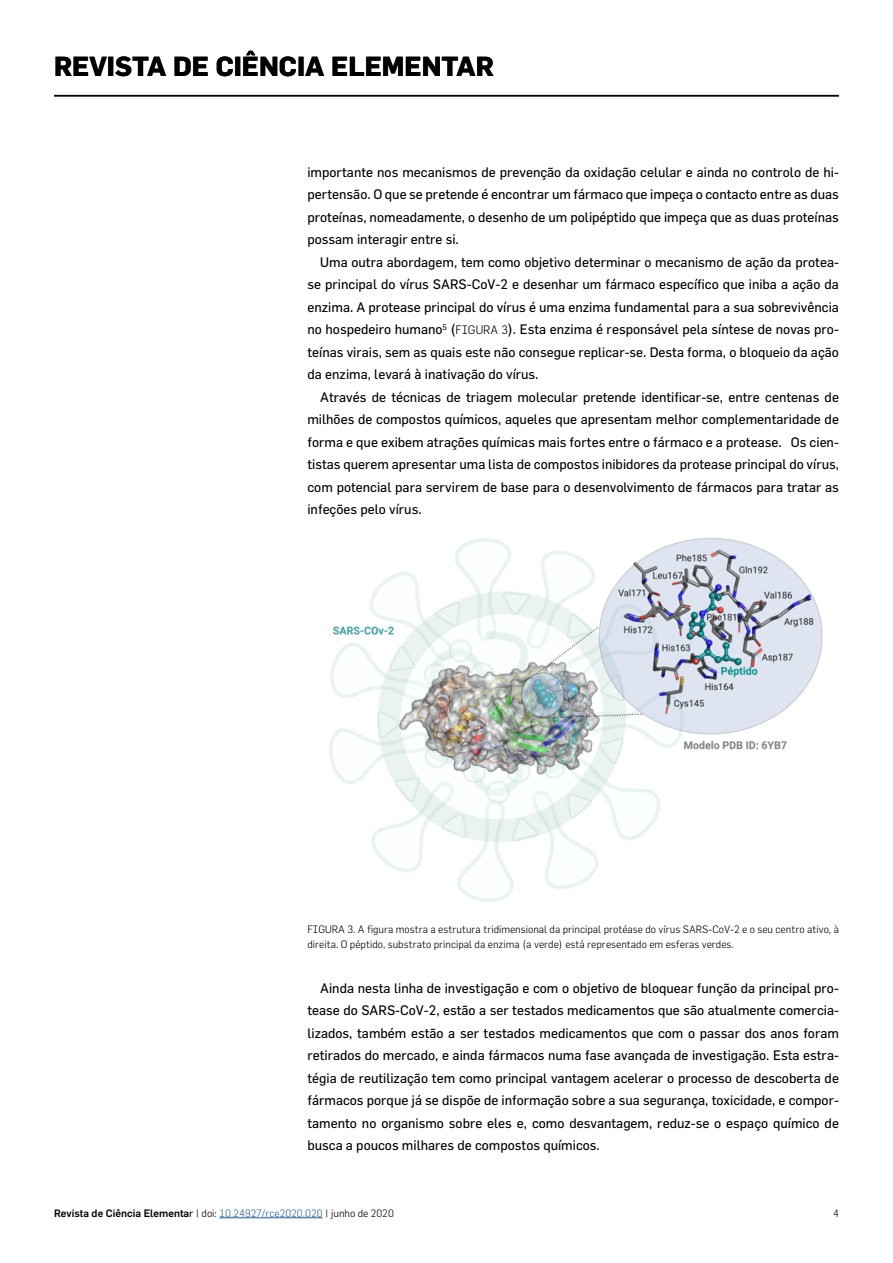
<style>
.page{position:relative;width:893px;height:1263px;background:#fff}
.page>*{position:absolute;margin:0;border:0;box-sizing:border-box;transform-origin:0 0}
.t1{font:700 27px "Flama";color:#000}
.t2{font:13.5px/22.5px "Flama";color:#000;text-align:justify}
.t3{font:300 10.5px/15px "Flama";color:#000}
.t4{font:500 10.5px "Flama";color:#000}
.s1{font-weight:300;font-size:12px}
.s2{font-weight:400}
.s3{font-weight:300}
.s4{font-weight:300;color:#275b9b}
</style>
<div class="page">
<hr style="left:54px;top:95px;width:785px;height:1px;background:#000">
<img style="left:329px;top:538px;width:494px;height:364px">
<hr style="left:219px;top:1217px;width:104px;height:1px;background:#275b9b">
<h1 class="t1" style="left:54px;top:50px;width:441px">REVISTA DE CIÊNCIA ELEMENTAR</h1>
<p class="t2" style="left:307px;top:160px;width:533px">importante nos mecanismos de prevenção da oxidação celular e ainda no controlo de hi&shy;pertensão. O que se pretende é encontrar um fármaco que impeça o contacto entre as duas proteínas, nomeadamente, o desenho de um polipéptido que impeça que as duas proteínas possam interagir entre si.</p>
<p class="t2" style="left:307px;top:250px;width:533px;text-indent:13px">Uma outra abordagem, tem como objetivo determinar o mecanismo de ação da protea&shy;se principal do vírus SARS-CoV-2 e desenhar um fármaco específico que iniba a ação da enzima. A protease principal do vírus é uma enzima fundamental para a sua sobrevivência no hospedeiro humano<sup>5</sup> (<span class="s1">FIGURA 3</span>). Esta enzima é responsável pela síntese de novas pro&shy;teínas virais, sem as quais este não consegue replicar-se. Desta forma, o bloqueio da ação da enzima, levará à inativação do vírus.</p>
<p class="t2" style="left:307px;top:385px;width:533px;text-indent:13px">Através de técnicas de triagem molecular pretende identificar-se, entre centenas de milhões de compostos químicos, aqueles que apresentam melhor complementaridade de forma e que exibem atrações químicas mais fortes entre o fármaco e a protease. Os cien&shy;tistas querem apresentar uma lista de compostos inibidores da protease principal do vírus, com potencial para servirem de base para o desenvolvimento de fármacos para tratar as infeções pelo vírus.</p>
<p class="t3" style="left:307px;top:921px;width:533px">FIGURA 3. A figura mostra a estrutura tridimensional da principal protéase do vírus SARS-CoV-2 e o seu centro ativo, à direita. O péptido, substrato principal da enzima (a verde) está representado em esferas verdes.</p>
<p class="t2" style="left:307px;top:976px;width:533px;text-indent:13px">Ainda nesta linha de investigação e com o objetivo de bloquear função da principal pro&shy;tease do SARS-CoV-2, estão a ser testados medicamentos que são atualmente comercia&shy;lizados, também estão a ser testados medicamentos que com o passar dos anos foram retirados do mercado, e ainda fármacos numa fase avançada de investigação. Esta estra&shy;tégia de reutilização tem como principal vantagem acelerar o processo de descoberta de fármacos porque já se dispõe de informação sobre a sua segurança, toxicidade, e compor&shy;tamento no organismo sobre eles e, como desvantagem, reduz-se o espaço químico de busca a poucos milhares de compostos químicos.</p>
<p class="t4" style="left:54px;top:1206px;width:341px">Revista de Ciência Elementa<span class="s2">r</span> <span class="s3">| doi:</span> <span class="s4">10.24927/rce2020.020</span> <span class="s3">| junho de 2020</span></p>
<p class="t3" style="left:833px;top:1205px;width:7px">4</p>
</div>
